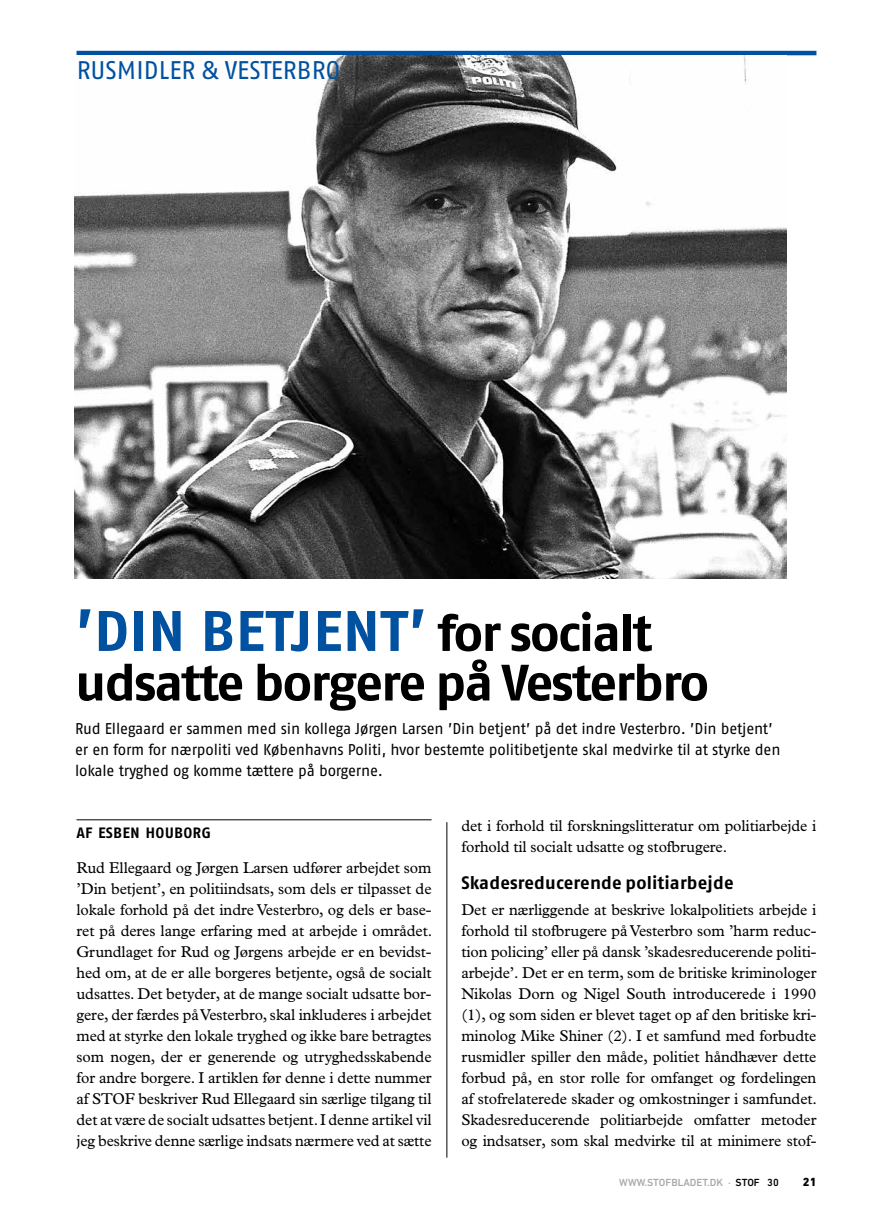
<style>
.page{position:relative;width:893px;height:1221px;background:#fff}
.page>*{position:absolute;margin:0;border:0;box-sizing:border-box;transform-origin:0 0}
.t1{font:700 57px "Fago No";letter-spacing:.01em;color:#00519f}
.t2{font:700 51px "Fago No";letter-spacing:-.04em;color:#000}
.t3{font:25.5px "Fago No Regular Caps";letter-spacing:-.02em;color:#00519f}
.t4{font:700 18px "Fago No";letter-spacing:.01em;color:#000}
.t5{font:15.75px/21px "Plantin";letter-spacing:-.005em;color:#000;text-align:justify}
.t6{font:15.6px/21px "Fago No";letter-spacing:-.015em;color:#000}
.t7{font:15px "Fago No Bold Caps";letter-spacing:.01em;color:#000}
.t8{font:800 12px "DIN Next LT Pro";color:#000}
.t9{font:500 10.5px "DIN Next LT Pro";color:#a7a9ac}
.s1{font-size:51px;color:#000}
.s2{color:#000}
</style>
<div class="page">
<hr style="left:77px;top:51px;width:739px;height:4px;background:#00519f">
<hr style="left:446px;top:822px;width:1px;height:335px;background:#000">
<hr style="left:77px;top:819px;width:355px;height:1px;background:#000">
<img style="left:75px;top:55px;width:711px;height:523px">
<h3 class="t3" style="left:77px;top:55px;width:265px">RUSMIDLER &amp; VESTERBRO</h3>
<h1 class="t1" style="left:75px;top:597px;width:579px">’DIN BETJENT’ <span class="s1">for socialt</span></h1>
<h2 class="t2" style="left:75px;top:652px;width:636px">udsatte borgere på Vesterbro</h2>
<p class="t6" style="left:75px;top:718px;width:707px">Rud Ellegaard er sammen med sin kollega Jørgen Larsen ’Din betjent’ på det indre Vesterbro. ’Din betjent’ er en form for nærpoliti ved Københavns Politi, hvor bestemte politibetjente skal medvirke til at styrke den lokale tryghed og komme tættere på borgerne.</p>
<p class="t7" style="left:77px;top:824px;width:136px">AF ESBEN HOUBORG</p>
<p class="t5" style="left:77px;top:856px;width:357px">Rud Ellegaard og Jørgen Larsen udfører arbejdet som ’Din betjent’, en politiindsats, som dels er tilpasset de lokale forhold på det indre Vesterbro, og dels er base&shy;ret på deres lange erfaring med at arbejde i området.<br>Grundlaget for Rud og Jørgens arbejde er en bevidst&shy;hed om, at de er alle borgeres betjente, også de socialt udsattes. Det betyder, at de mange socialt udsatte bor&shy;gere, der færdes på Vesterbro, skal inkluderes i arbejdet med at styrke den lokale tryghed og ikke bare betragtes som nogen, der er generende og utryghedsskabende for andre borgere. I artiklen før denne i dette nummer af STOF beskriver Rud Ellegaard sin særlige tilgang til det at være de socialt udsattes betjent. I denne artikel vil jeg beskrive denne særlige indsats nærmere ved at sætte</p>
<p class="t5" style="left:461px;top:814px;width:357px">det i forhold til forskningslitteratur om politiarbejde i forhold til socialt udsatte og stofbrugere.</p>
<p class="t4" style="left:461px;top:872px;width:274px">Skadesreducerende politiarbejde</p>
<p class="t5" style="left:461px;top:898px;width:357px">Det er nærliggende at beskrive lokalpolitiets arbejde i forhold til stofbrugere på Vesterbro som ’harm reduc&shy;tion policing’ eller på dansk ’skadesreducerende politi&shy;arbejde’. Det er en term, som de britiske kriminologer Nikolas Dorn og Nigel South introducerede i 1990 (1), og som siden er blevet taget op af den britiske kri&shy;minolog Mike Shiner (2). I et samfund med forbudte rusmidler spiller den måde, politiet håndhæver dette forbud på, en stor rolle for omfanget og fordelingen af stofrelaterede skader og omkostninger i samfundet.<br>Skadesreducerende politiarbejde omfatter metoder og indsatser, som skal medvirke til at minimere stof-</p>
<p class="t9" style="left:619px;top:1175px;width:161px">WWW.STOFBLADET.DK · <span class="s2">STOF 30</span></p>
<p class="t8" style="left:803px;top:1174px;width:15px">21</p>
</div>
